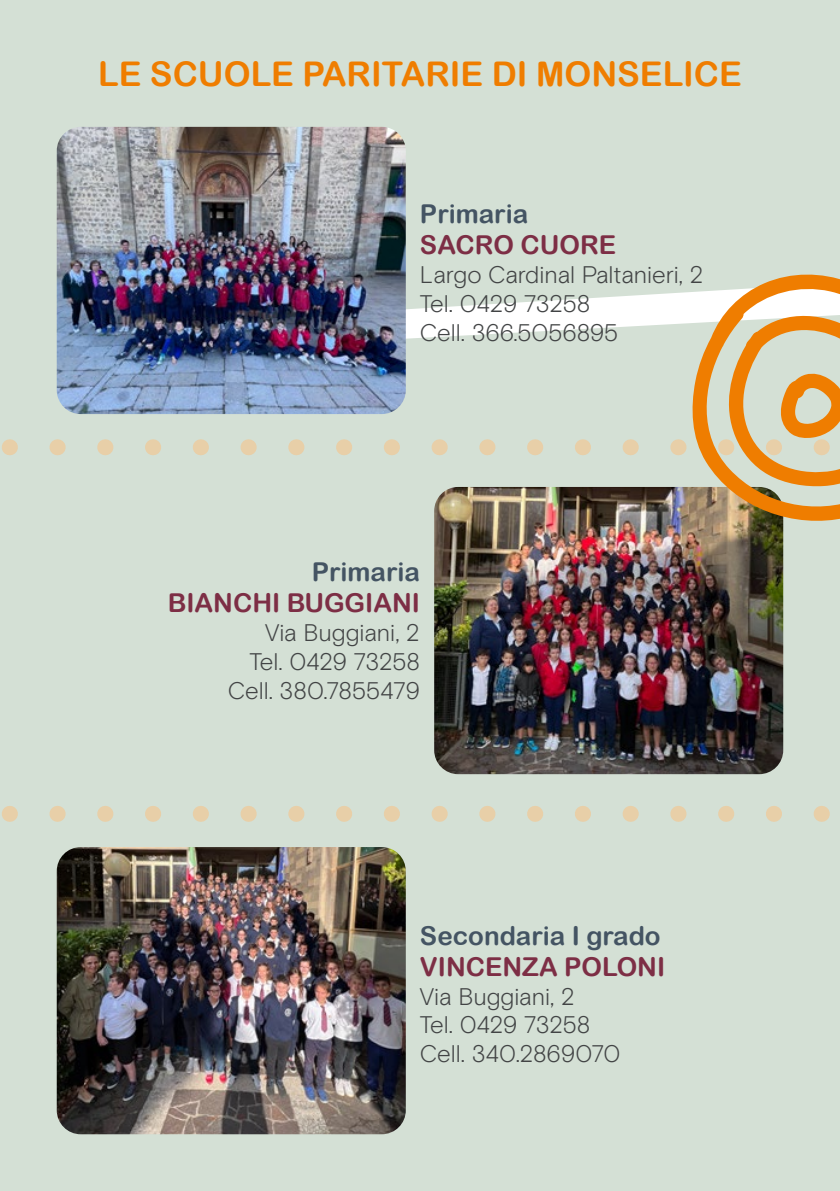
<style>
.page{position:relative;width:840px;height:1191px;background:#fff}
.page>*{position:absolute;margin:0;border:0;box-sizing:border-box;transform-origin:0 0}
.t1{font:34px "Arial Rounded MT Bold";color:#ef7d00}
.t2{font:26px "Arial Rounded MT Bold";color:#7d2e45}
.t3{font:26px "Arial Rounded MT Bold";color:#445463}
.t4{font:300 24px/28.8px "Basis Grotesque Pro";color:#424445}
</style>
<div class="page">
<div style="left:0;top:0;width:839px;height:1191px;background:#d4e0d5"></div>
<img style="left:434px;top:529px;width:348px;height:245px">
<img style="left:57px;top:127px;width:348px;height:145px">
<img style="left:57px;top:847px;width:348px;height:287px">
<svg style="left:10px;top:806px;width:830px;height:16px"></svg>
<img style="left:10px;top:272px;width:830px;height:257px">
<h1 class="t1" style="left:98px;top:54px;width:644px">LE SCUOLE PARITARIE DI MONSELICE</h1>
<p class="t3" style="left:420px;top:199px;width:110px">Primaria</p>
<p class="t2" style="left:420px;top:230px;width:198px">SACRO CUORE</p>
<p class="t4" style="left:420px;top:261px;width:285px">Largo Cardinal Paltanieri, 2<br>Tel. 0429 73258<br>Cell. 366.5056895</p>
<p class="t3" style="left:311px;top:556px;width:110px">Primaria</p>
<p class="t2" style="left:168px;top:588px;width:253px">BIANCHI BUGGIANI</p>
<p class="t4" style="left:228px;top:618px;width:193px;text-align:right">Via Buggiani, 2<br>Tel. 0429 73258<br>Cell. 380.7855479</p>
<p class="t3" style="left:420px;top:920px;width:242px">Secondaria I grado</p>
<p class="t2" style="left:420px;top:951px;width:246px">VINCENZA POLONI</p>
<p class="t4" style="left:420px;top:982px;width:202px">Via Buggiani, 2<br>Tel. 0429 73258<br>Cell. 340.2869070</p>
</div>
